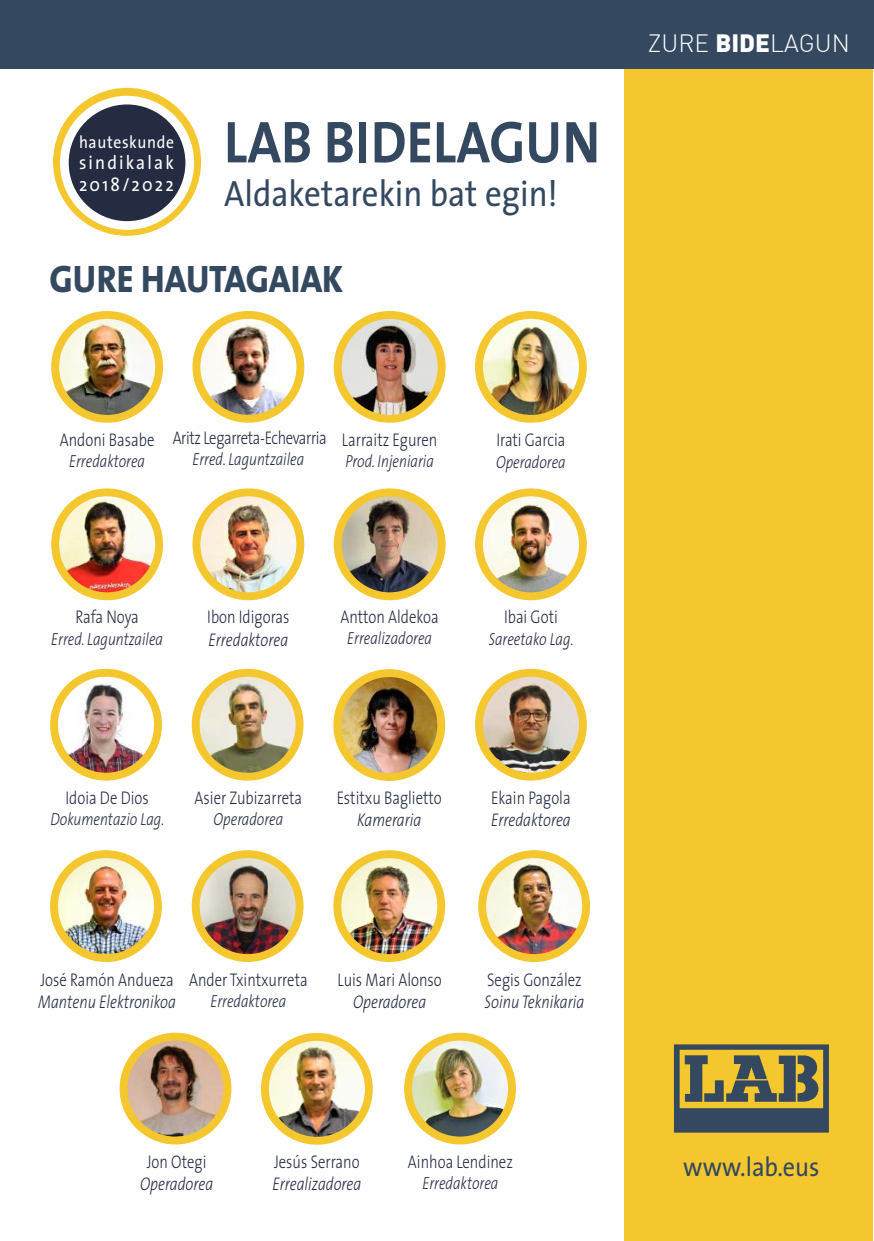
<style>
.page{position:relative;width:874px;height:1241px;background:#fff}
.page>*{position:absolute;margin:0;border:0;box-sizing:border-box;transform-origin:0 0}
.t1{font:700 59.5px "The Sans";letter-spacing:.005em;color:#344960;scale:.9 1}
.t2{font:800 38.5px "The Sans";color:#344960;scale:.9 1}
.t3{font:36.75px "The Sans";color:#344960;scale:.9 1}
.t4{font:26.95px "The Sans";color:#344960;scale:.9 1}
.t5{font:24.5px "DIN Light";color:#fff}
.t6{font:19.25px/21.2px "The Sans";letter-spacing:.125em;color:#fff;scale:.9 1}
.t7{font:300 18.38px "The Sans";color:#252c42;scale:.8 1}
.t8{font:italic 300 18.38px "The Sans";color:#252c42;scale:.8 1}
.t9{font:300 18.38px "The Sans";letter-spacing:-.025em;color:#252c42;scale:.8 1}
.t10{font:italic 300 17.5px "The Sans";color:#252c42;scale:.8 1}
.t11{font:17.32px "The Sans";letter-spacing:.04em;color:#fff;scale:.9 1}
.s1{font-family:"DIN Black";font-weight:900}
</style>
<div class="page">
<div style="left:624px;top:0;width:248px;height:1240px;background:#f3c72d"></div>
<div style="left:0;top:0;width:872px;height:68px;background:#344960"></div>
<svg style="left:674px;top:1044px;width:154px;height:88px"></svg>
<img style="left:55px;top:316px;width:104px;height:103px">
<div style="left:51px;top:311px;width:112px;height:111px;border:8px solid #f3c72d;border-radius:50%"></div>
<img style="left:55px;top:499px;width:104px;height:97px">
<div style="left:51px;top:488px;width:112px;height:112px;border:8px solid #f3c72d;border-radius:50%"></div>
<img style="left:54px;top:672px;width:104px;height:104px;border-radius:52px">
<div style="left:50px;top:668px;width:112px;height:112px;border:8px solid #f3c72d;border-radius:50%"></div>
<img style="left:54px;top:854px;width:104px;height:103px;border-radius:52px">
<div style="left:50px;top:850px;width:112px;height:111px;border:8px solid #f3c72d;border-radius:50%"></div>
<img style="left:123px;top:1036px;width:104px;height:104px;border-radius:52px">
<div style="left:120px;top:1032px;width:111px;height:112px;border:8px solid #f3c72d;border-radius:50%"></div>
<img style="left:196px;top:315px;width:104px;height:104px;border-radius:52px">
<div style="left:192px;top:311px;width:112px;height:111px;border:8px solid #f3c72d;border-radius:50%"></div>
<img style="left:196px;top:492px;width:104px;height:104px;border-radius:52px">
<div style="left:192px;top:488px;width:112px;height:112px;border:8px solid #f3c72d;border-radius:50%"></div>
<img style="left:195px;top:672px;width:104px;height:104px;border-radius:52px">
<div style="left:192px;top:668px;width:111px;height:112px;border:8px solid #f3c72d;border-radius:50%"></div>
<img style="left:195px;top:854px;width:104px;height:103px;border-radius:52px">
<div style="left:192px;top:850px;width:111px;height:111px;border:8px solid #f3c72d;border-radius:50%"></div>
<img style="left:337px;top:315px;width:104px;height:104px;border-radius:52px">
<div style="left:333px;top:311px;width:112px;height:111px;border:8px solid #f3c72d;border-radius:50%"></div>
<img style="left:342px;top:494px;width:99px;height:102px">
<div style="left:333px;top:488px;width:112px;height:112px;border:8px solid #f3c72d;border-radius:50%"></div>
<img style="left:482px;top:854px;width:103px;height:103px;border-radius:52px">
<div style="left:478px;top:850px;width:111px;height:111px;border:8px solid #f3c72d;border-radius:50%"></div>
<img style="left:337px;top:854px;width:104px;height:103px;border-radius:52px">
<div style="left:333px;top:850px;width:112px;height:111px;border:8px solid #f3c72d;border-radius:50%"></div>
<img style="left:408px;top:1036px;width:103px;height:104px;border-radius:52px">
<div style="left:404px;top:1032px;width:111px;height:112px;border:8px solid #f3c72d;border-radius:50%"></div>
<img style="left:478px;top:672px;width:104px;height:104px;border-radius:52px">
<div style="left:475px;top:668px;width:111px;height:112px;border:8px solid #f3c72d;border-radius:50%"></div>
<img style="left:478px;top:315px;width:104px;height:104px;border-radius:52px">
<div style="left:475px;top:311px;width:111px;height:111px;border:8px solid #f3c72d;border-radius:50%"></div>
<img style="left:337px;top:673px;width:104px;height:104px;border-radius:52px">
<div style="left:333px;top:669px;width:112px;height:111px;border:8px solid #f3c72d;border-radius:50%"></div>
<img style="left:478px;top:492px;width:104px;height:104px;border-radius:52px">
<div style="left:475px;top:488px;width:111px;height:112px;border:8px solid #f3c72d;border-radius:50%"></div>
<img style="left:265px;top:1036px;width:103px;height:104px;border-radius:52px">
<div style="left:261px;top:1032px;width:111px;height:112px;border:8px solid #f3c72d;border-radius:50%"></div>
<svg style="left:57px;top:92px;width:140px;height:139px"></svg>
<div style="left:53px;top:88px;width:148px;height:148px;border:9px solid #f3c72d;border-radius:50%"></div>
<div style="left:64px;top:100px;width:126px;height:125px;background:#252c42;border-radius:50%"></div>
<div style="left:60px;top:96px;width:134px;height:134px;border:9px solid #fff;border-radius:50%"></div>
<p class="t11" style="left:79px;top:136px;width:107px">hauteskunde</p>
<p class="t6" style="left:79px;top:154px;width:107px">sindikalak<br>2018/2022</p>
<h1 class="t1" style="left:224px;top:119px;width:419px">LAB BIDELAGUN</h1>
<h3 class="t3" style="left:224px;top:179px;width:372px">Aldaketarekin bat egin!</h3>
<h2 class="t2" style="left:50px;top:256px;width:327px">GURE HAUTAGAIAK</h2>
<h3 class="t5" style="left:647px;top:29px;width:203px">ZURE <span class="s1">BIDE</span>LAGUN</h3>
<p class="t7" style="left:60px;top:432px;width:120px">Andoni Basabe</p>
<p class="t10" style="left:69px;top:454px;width:96px">Erredaktorea</p>
<p class="t9" style="left:173px;top:430px;width:194px">Aritz Legarreta-Echevarria</p>
<p class="t10" style="left:192px;top:452px;width:141px">Erred. Laguntzailea</p>
<p class="t7" style="left:342px;top:432px;width:121px">Larraitz Eguren</p>
<p class="t10" style="left:345px;top:454px;width:112px">Prod. Injeniaria</p>
<p class="t7" style="left:496px;top:432px;width:88px">Irati Garcia</p>
<p class="t10" style="left:496px;top:455px;width:89px">Operadorea</p>
<p class="t7" style="left:75px;top:610px;width:81px">Rafa Noya</p>
<p class="t10" style="left:51px;top:631px;width:141px">Erred. Laguntzailea</p>
<p class="t7" style="left:207px;top:610px;width:104px">Ibon Idigoras</p>
<p class="t8" style="left:208px;top:632px;width:101px">Erredaktorea</p>
<p class="t7" style="left:340px;top:609px;width:124px">Antton Aldekoa</p>
<p class="t10" style="left:347px;top:631px;width:107px">Errealizadorea</p>
<p class="t7" style="left:504px;top:610px;width:69px">Ibai Goti</p>
<p class="t10" style="left:488px;top:631px;width:108px">Sareetako Lag.</p>
<p class="t7" style="left:65px;top:790px;width:106px">Idoia De Dios</p>
<p class="t10" style="left:50px;top:812px;width:144px">Dokumentazio Lag.</p>
<p class="t7" style="left:194px;top:790px;width:136px">Asier Zubizarreta</p>
<p class="t10" style="left:213px;top:812px;width:89px">Operadorea</p>
<p class="t7" style="left:336px;top:790px;width:133px">Estitxu Baglietto</p>
<p class="t8" style="left:357px;top:812px;width:82px">Kameraria</p>
<p class="t7" style="left:491px;top:790px;width:101px">Ekain Pagola</p>
<p class="t8" style="left:491px;top:812px;width:101px">Erredaktorea</p>
<p class="t7" style="left:40px;top:971px;width:168px">José Ramón Andueza</p>
<p class="t8" style="left:38px;top:993px;width:174px">Mantenu Elektronikoa</p>
<p class="t7" style="left:189px;top:971px;width:150px">Ander Txintxurreta</p>
<p class="t10" style="left:210px;top:993px;width:96px">Erredaktorea</p>
<p class="t7" style="left:337px;top:971px;width:132px">Luis Mari Alonso</p>
<p class="t8" style="left:353px;top:993px;width:93px">Operadorea</p>
<p class="t7" style="left:487px;top:971px;width:120px">Segis González</p>
<p class="t8" style="left:484px;top:993px;width:126px">Soinu Teknikaria</p>
<p class="t7" style="left:147px;top:1154px;width:76px">Jon Otegi</p>
<p class="t8" style="left:140px;top:1176px;width:93px">Operadorea</p>
<p class="t7" style="left:274px;top:1154px;width:108px">Jesús Serrano</p>
<p class="t8" style="left:272px;top:1176px;width:113px">Errealizadorea</p>
<p class="t7" style="left:408px;top:1154px;width:133px">Ainhoa Lendinez</p>
<p class="t10" style="left:422px;top:1175px;width:96px">Erredaktorea</p>
<h3 class="t4" style="left:683px;top:1151px;width:153px">www.lab.eus</h3>
</div>
